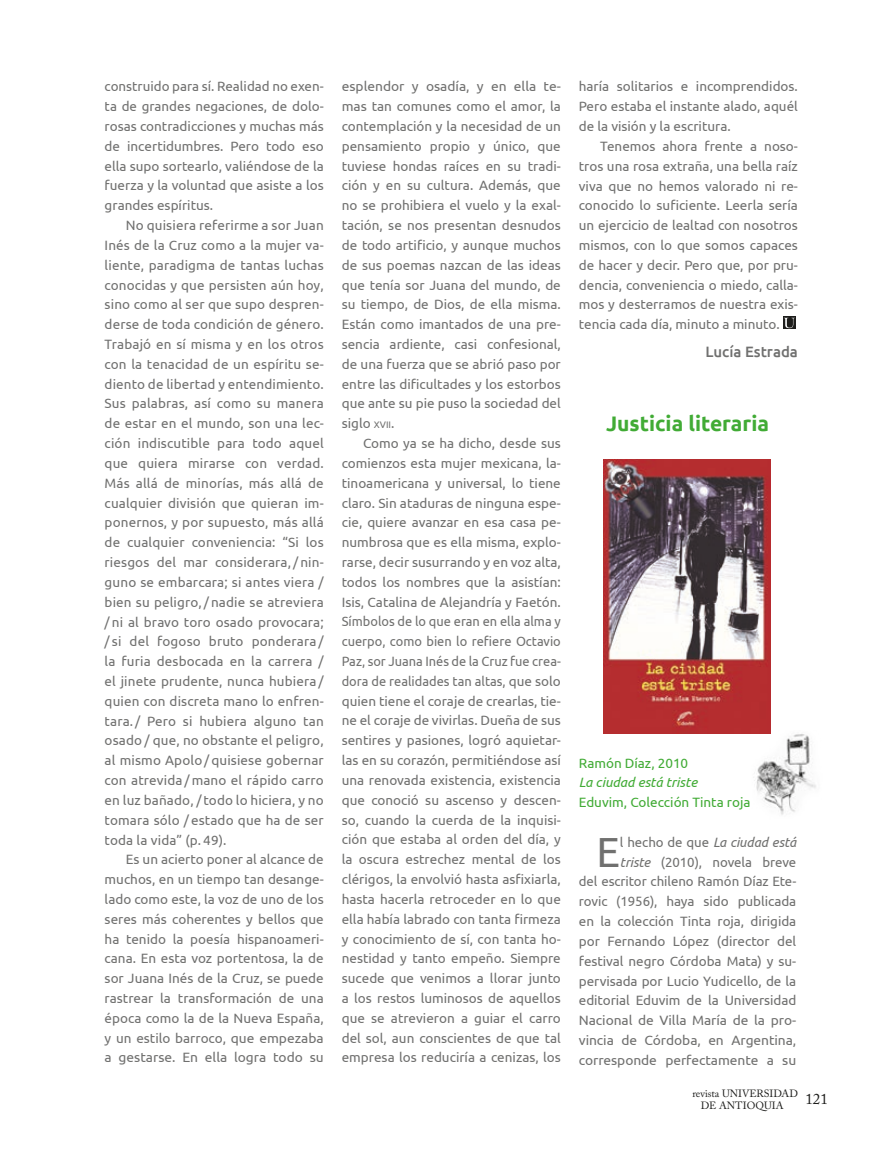
<style>
.page{position:relative;width:872px;height:1149px;background:#fff}
.page>*{position:absolute;margin:0;border:0;box-sizing:border-box;transform-origin:0 0}
.t1{font:42px "Ubuntu";color:#70706f}
.t2{font:700 21px "Ubuntu";color:#41ab35}
.t3{font:500 15px "Ubuntu";color:#70706f}
.t4{font:15px "Adobe Caslon Pro";color:#1d1d1b}
.t5{font:13.5px/19.8px "Ubuntu";color:#70706f;text-align:justify}
.t6{font:13.5px "Ubuntu";color:#41ab35}
.t7{font:italic 13.5px "Ubuntu";color:#41ab35}
.t8{font:10.5px/12.6px "Adobe Caslon Pro";color:#1d1d1b;text-align:center}
.s1{font-size:9.45px}
.s2{font-style:italic}
</style>
<div class="page">
<img style="left:603px;top:459px;width:167px;height:274px">
<img style="left:744px;top:730px;width:72px;height:85px">
<svg style="left:783px;top:317px;width:12px;height:12px"></svg>
<svg style="left:783px;top:317px;width:11px;height:11px"></svg>
<p class="t5" style="left:105px;top:76px;width:221px">construido para sí. Realidad no exen&shy;ta de grandes negaciones, de dolo&shy;rosas contradicciones y muchas más de incertidumbres. Pero todo eso ella supo sortearlo, valiéndose de la fuerza y la voluntad que asiste a los grandes espíritus.</p>
<p class="t5" style="left:105px;top:215px;width:221px;text-indent:21px">No quisiera referirme a sor Juan Inés de la Cruz como a la mujer va&shy;liente, paradigma de tantas luchas conocidas y que persisten aún hoy, sino como al ser que supo despren&shy;derse de toda condición de género.<br>Trabajó en sí misma y en los otros con la tenacidad de un espíritu se&shy;diento de libertad y entendimiento.<br>Sus palabras, así como su manera de estar en el mundo, son una lec&shy;ción indiscutible para todo aquel que quiera mirarse con verdad.<br>Más allá de minorías, más allá de cualquier división que quieran im&shy;ponernos, y por supuesto, más allá de cualquier conveniencia: “Si los riesgos del mar considerara, / nin&shy;guno se embarcara; si antes viera / bien su peligro, / nadie se atreviera / ni al bravo toro osado provocara; / si del fogoso bruto ponderara / la furia desbocada en la carrera / el jinete prudente, nunca hubiera / quien con discreta mano lo enfren&shy;tara. / Pero si hubiera alguno tan osado / que, no obstante el peligro, al mismo Apolo / quisiese gobernar con atrevida / mano el rápido carro en luz bañado, / todo lo hiciera, y no tomara sólo / estado que ha de ser toda la vida” (p. 49).</p>
<p class="t5" style="left:105px;top:849px;width:221px;text-indent:21px">Es un acierto poner al alcance de muchos, en un tiempo tan desange&shy;lado como este, la voz de uno de los seres más coherentes y bellos que ha tenido la poesía hispanoameri&shy;cana. En esta voz portentosa, la de sor Juana Inés de la Cruz, se puede rastrear la transformación de una época como la de la Nueva España, y un estilo barroco, que empezaba a gestarse. En ella logra todo su</p>
<p class="t5" style="left:342px;top:76px;width:221px">esplendor y osadía, y en ella te&shy;mas tan comunes como el amor, la contemplación y la necesidad de un pensamiento propio y único, que tuviese hondas raíces en su tradi&shy;ción y en su cultura. Además, que no se prohibiera el vuelo y la exal&shy;tación, se nos presentan desnudos de todo artificio, y aunque muchos de sus poemas nazcan de las ideas que tenía sor Juana del mundo, de su tiempo, de Dios, de ella misma.<br>Están como imantados de una pre&shy;sencia ardiente, casi confesional, de una fuerza que se abrió paso por entre las dificultades y los estorbos que ante su pie puso la sociedad del siglo <span class="s1">xvii</span>.</p>
<p class="t5" style="left:342px;top:433px;width:221px;text-indent:21px">Como ya se ha dicho, desde sus comienzos esta mujer mexicana, la&shy;tinoamericana y universal, lo tiene claro. Sin ataduras de ninguna espe&shy;cie, quiere avanzar en esa casa pe&shy;numbrosa que es ella misma, explo&shy;rarse, decir susurrando y en voz alta, todos los nombres que la asistían:<br>Isis, Catalina de Alejandría y Faetón.<br>Símbolos de lo que eran en ella alma y cuerpo, como bien lo refiere Octavio Paz, sor Juana Inés de la Cruz fue crea&shy;dora de realidades tan altas, que solo quien tiene el coraje de crearlas, tie&shy;ne el coraje de vivirlas. Dueña de sus sentires y pasiones, logró aquietar&shy;las en su corazón, permitiéndose así una renovada existencia, existencia que conoció su ascenso y descen&shy;so, cuando la cuerda de la inquisi&shy;ción que estaba al orden del día, y la oscura estrechez mental de los clérigos, la envolvió hasta asfixiarla, hasta hacerla retroceder en lo que ella había labrado con tanta firmeza y conocimiento de sí, con tanta ho&shy;nestidad y tanto empeño. Siempre sucede que venimos a llorar junto a los restos luminosos de aquellos que se atrevieron a guiar el carro del sol, aun conscientes de que tal empresa los reduciría a cenizas, los</p>
<p class="t5" style="left:579px;top:76px;width:221px">haría solitarios e incomprendidos.<br>Pero estaba el instante alado, aquél de la visión y la escritura.</p>
<p class="t5" style="left:579px;top:136px;width:221px;text-indent:21px">Tenemos ahora frente a noso&shy;tros una rosa extraña, una bella raíz viva que no hemos valorado ni re&shy;conocido lo suficiente. Leerla sería un ejercicio de lealtad con nosotros mismos, con lo que somos capaces de hacer y decir. Pero que, por pru&shy;dencia, conveniencia o miedo, calla&shy;mos y desterramos de nuestra exis&shy;tencia cada día, minuto a minuto.</p>
<p class="t3" style="left:705px;top:342px;width:94px">Lucía Estrada</p>
<h2 class="t2" style="left:606px;top:410px;width:164px">Justicia literaria</h2>
<p class="t6" style="left:579px;top:754px;width:111px">Ramón Díaz, 2010</p>
<p class="t7" style="left:579px;top:774px;width:120px">La ciudad está triste</p>
<p class="t6" style="left:579px;top:794px;width:173px">Eduvim, Colección Tinta roja</p>
<h1 class="t1" style="left:596px;top:825px;width:25px">E</h1>
<p class="t5" style="left:579px;top:831px;width:219px;text-align:right">l hecho de que <span class="s2">La ciudad está<br>triste</span> (2010), novela breve<br>del escritor chileno Ramón Díaz Ete&shy;rovic (1956), haya sido publicada en la colección Tinta roja, dirigida por Fernando López (director del festival negro Córdoba Mata) y su&shy;pervisada por Lucio Yudicello, de la editorial Eduvim de la Universidad Nacional de Villa María de la pro&shy;vincia de Córdoba, en Argentina, corresponde perfectamente a su</p>
<p class="t8" style="left:692px;top:1086px;width:107px">revista UNIVERSIDAD<br>DE ANTIOQUIA</p>
<p class="t4" style="left:805px;top:1090px;width:24px">121</p>
</div>
